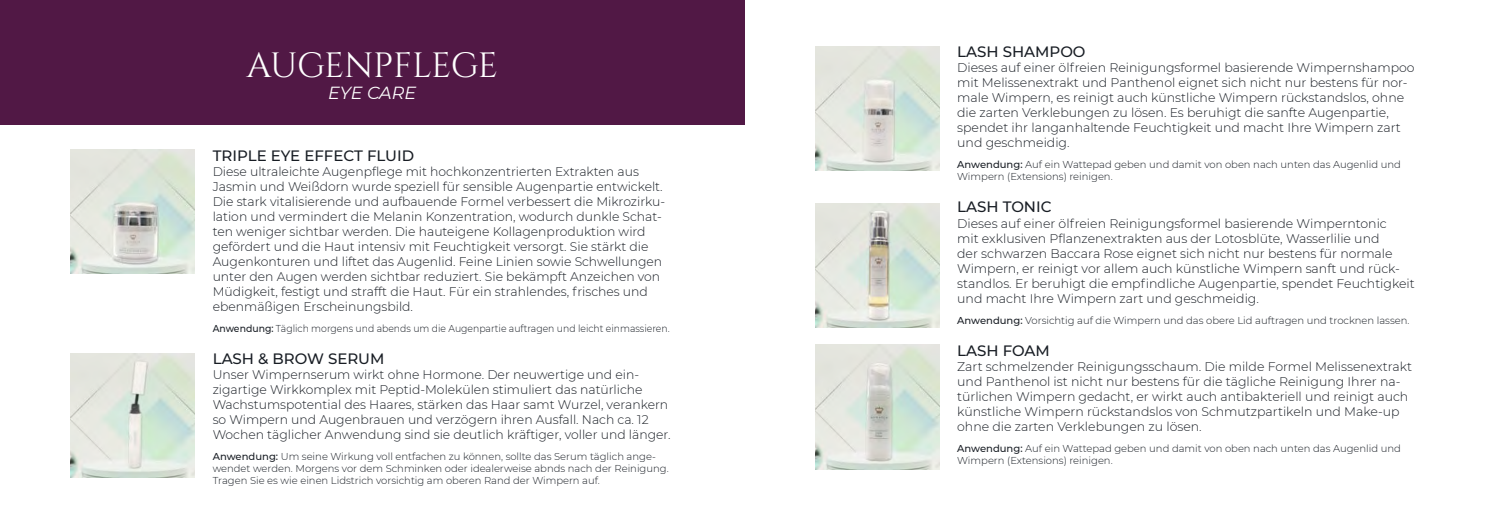
<style>
.page{position:relative;width:1489px;height:525px;background:#fff}
.page>*{position:absolute;margin:0;border:0;box-sizing:border-box;transform-origin:0 0}
.t1{font:35px "Cinzel";letter-spacing:-.015em;color:#fff}
.t2{font:italic 17.5px "Montserrat";letter-spacing:-.01em;color:#fff}
.t3{font:500 15px "Montserrat";color:#181d24}
.t4{font:300 12.5px/15px "Montserrat";color:#181d24}
.t5{font:300 10px/12px "Montserrat";color:#181d24}
.t6{font:300 10px "Montserrat";color:#181d24;scale:.93 1}
.s1{font-weight:500}
</style>
<div class="page">
<div style="left:0;top:0;width:744px;height:124px;background:#511845"></div>
<img style="left:815px;top:46px;width:124px;height:124px">
<img style="left:815px;top:203px;width:124px;height:124px">
<img style="left:815px;top:345px;width:124px;height:124px">
<img style="left:71px;top:149px;width:124px;height:124px">
<img style="left:71px;top:353px;width:124px;height:124px">
<h1 class="t1" style="left:246px;top:42px;width:253px">AUGENPFLEGE</h1>
<h2 class="t2" style="left:328px;top:81px;width:89px">EYE CARE</h2>
<p class="t3" style="left:213px;top:145px;width:203px">TRIPLE EYE EFFECT FLUID</p>
<p class="t4" style="left:213px;top:163px;width:454px">Diese ultraleichte Augenpflege mit hochkonzentrierten Extrakten aus Jasmin und Weißdorn wurde speziell für sensible Augenpartie entwickelt.<br>Die stark vitalisierende und aufbauende Formel verbessert die Mikrozirku&shy;lation und vermindert die Melanin Konzentration, wodurch dunkle Schat&shy;ten weniger sichtbar werden. Die hauteigene Kollagenproduktion wird gefördert und die Haut intensiv mit Feuchtigkeit versorgt. Sie stärkt die Augenkonturen und liftet das Augenlid. Feine Linien sowie Schwellungen unter den Augen werden sichtbar reduziert. Sie bekämpft Anzeichen von Müdigkeit, festigt und strafft die Haut. Für ein strahlendes, frisches und ebenmäßigen Erscheinungsbild.</p>
<p class="t6" style="left:213px;top:321px;width:493px"><span class="s1">Anwendung:</span> Täglich morgens und abends um die Augenpartie auftragen und leicht einmassieren.</p>
<p class="t3" style="left:213px;top:348px;width:173px">LASH &amp; BROW SERUM</p>
<p class="t4" style="left:213px;top:366px;width:459px">Unser Wimpernserum wirkt ohne Hormone. Der neuwertige und ein&shy;zigartige Wirkkomplex mit Peptid-Molekülen stimuliert das natürliche Wachstumspotential des Haares, stärken das Haar samt Wurzel, verankern so Wimpern und Augenbrauen und verzögern ihren Ausfall. Nach ca. 12<br>Wochen täglicher Anwendung sind sie deutlich kräftiger, voller und länger.</p>
<p class="t5" style="left:213px;top:450px;width:457px"><span class="s1">Anwendung:</span> Um seine Wirkung voll entfachen zu können, sollte das Serum täglich ange&shy;wendet werden. Morgens vor dem Schminken oder idealerweise abnds nach der Reinigung.<br>Tragen Sie es wie einen Lidstrich vorsichtig am oberen Rand der Wimpern auf.</p>
<p class="t3" style="left:957px;top:41px;width:130px">LASH SHAMPOO</p>
<p class="t4" style="left:957px;top:60px;width:459px">Dieses auf einer ölfreien Reinigungsformel basierende Wimpernshampoo mit Melissenextrakt und Panthenol eignet sich nicht nur bestens für nor&shy;male Wimpern, es reinigt auch künstliche Wimpern rückstandslos, ohne die zarten Verklebungen zu lösen. Es beruhigt die sanfte Augenpartie, spendet ihr langanhaltende Feuchtigkeit und macht Ihre Wimpern zart und geschmeidig.</p>
<p class="t5" style="left:957px;top:158px;width:445px"><span class="s1">Anwendung:</span> Auf ein Wattepad geben und damit von oben nach unten das Augenlid und<br>Wimpern (Extensions) reinigen.</p>
<p class="t3" style="left:957px;top:196px;width:96px">LASH TONIC</p>
<p class="t4" style="left:957px;top:215px;width:459px">Dieses auf einer ölfreien Reinigungsformel basierende Wimperntonic<br>mit exklusiven Pflanzenextrakten aus der Lotosblüte, Wasserlilie und<br>der schwarzen Baccara Rose eignet sich nicht nur bestens für normale Wimpern, er reinigt vor allem auch künstliche Wimpern sanft und rück&shy;standlos. Er beruhigt die empfindliche Augenpartie, spendet Feuchtigkeit und macht Ihre Wimpern zart und geschmeidig.</p>
<p class="t5" style="left:957px;top:313px;width:454px"><span class="s1">Anwendung:</span> Vorsichtig auf die Wimpern und das obere Lid auftragen und trocknen lassen.</p>
<p class="t3" style="left:957px;top:340px;width:94px">LASH FOAM</p>
<p class="t4" style="left:957px;top:358px;width:456px">Zart schmelzender Reinigungsschaum. Die milde Formel Melissenextrakt und Panthenol ist nicht nur bestens für die tägliche Reinigung Ihrer na&shy;türlichen Wimpern gedacht, er wirkt auch antibakteriell und reinigt auch künstliche Wimpern rückstandslos von Schmutzpartikeln und Make-up ohne die zarten Verklebungen zu lösen.</p>
<p class="t5" style="left:957px;top:442px;width:445px"><span class="s1">Anwendung:</span> Auf ein Wattepad geben und damit von oben nach unten das Augenlid und<br>Wimpern (Extensions) reinigen.</p>
</div>
